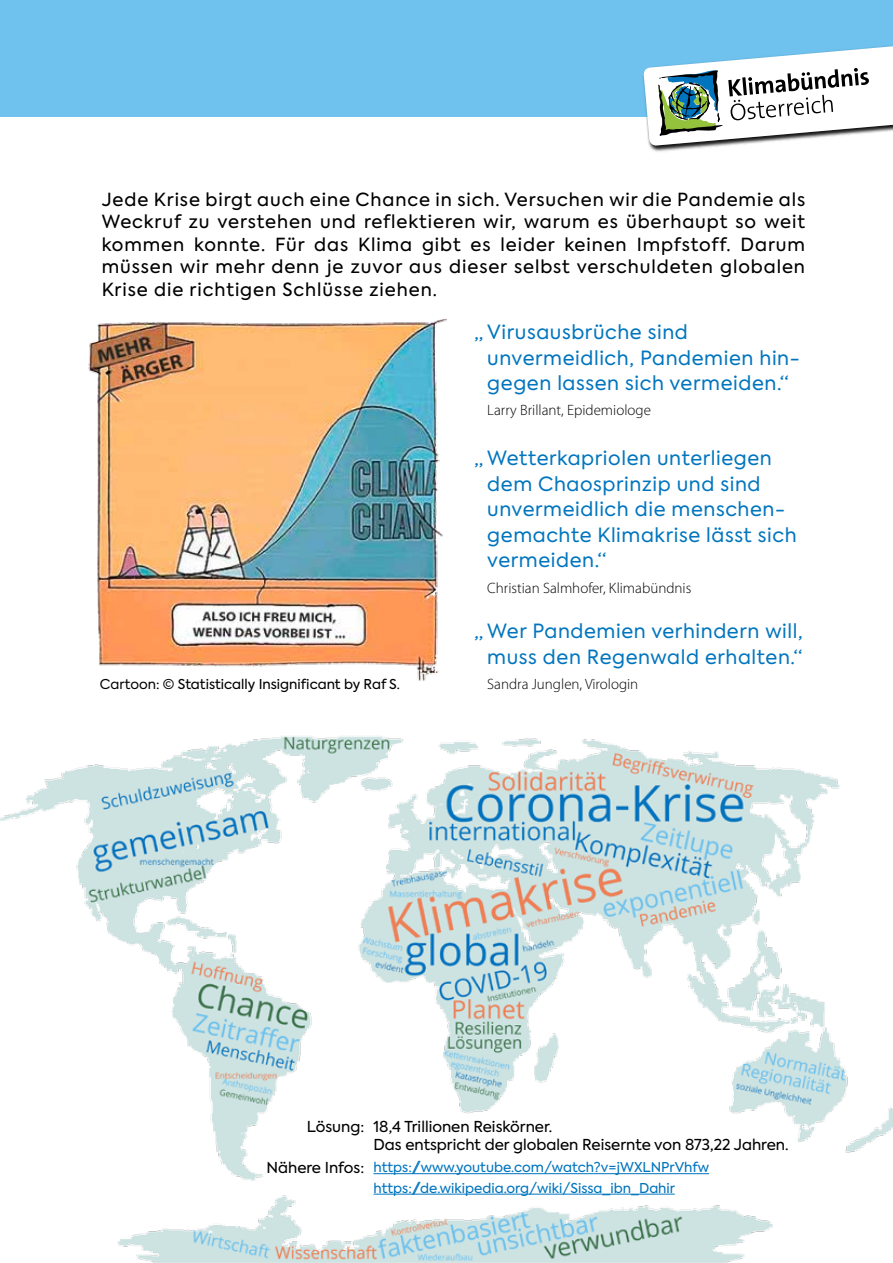
<style>
.page{position:relative;width:893px;height:1263px;background:#fff}
.page>*{position:absolute;margin:0;border:0;box-sizing:border-box;transform-origin:0 0}
.t1{font:19.5px/25.5px "Axiforma";letter-spacing:.03em;color:#0075be}
.t2{font:18px/22.5px "Axiforma";letter-spacing:.05em;color:#000;text-align:justify}
.t3{font:15px/18px "Axiforma";color:#000}
.t4{font:300 15px "Myriad Pro";color:#000}
.t5{font:13.5px/20.4px "Axiforma";color:#0075be}
.t6{font:13.5px "Axiforma";color:#000}
.s1{font-style:inherit}
</style>
<div class="page">
<img style="left:649px;top:146px;width:71px;height:6px">
<div style="left:0;top:0;width:893px;height:117px;background:#6fc2ee"></div>
<svg style="left:643px;top:46px;width:250px;height:100px"></svg>
<img style="left:88px;top:319px;width:358px;height:362px">
<img style="left:0;top:736px;width:893px;height:527px">
<hr style="left:373px;top:1173px;width:336px;height:1px;background:#0075be">
<hr style="left:373px;top:1194px;width:302px;height:1px;background:#0075be">
<p class="t2" style="left:102px;top:188px;width:705px">Jede Krise birgt auch eine Chance in sich. Versuchen wir die Pandemie als Weckruf zu verstehen und reflektieren wir, warum es überhaupt so weit kommen konnte. Für das Klima gibt es leider keinen Impfstoff. Darum müssen wir mehr denn je zuvor aus dieser selbst verschuldeten globalen Krise die richtigen Schlüsse ziehen.</p>
<p class="t1" style="left:487px;top:320px;width:314px;text-indent:-13px">„ Virusausbrüche sind unvermeidlich, Pandemien hin&shy;gegen lassen sich vermeiden.“</p>
<p class="t4" style="left:487px;top:401px;width:165px">Larry Brillant, Epidemiologe</p>
<p class="t6" style="left:100px;top:676px;width:302px"><span class="s1">Cartoon</span>: © Statistically Insignificant by Raf S.</p>
<p class="t1" style="left:487px;top:446px;width:311px;text-indent:-13px">„ Wetterkapriolen unterliegen dem Chaosprinzip und sind unvermeidlich die menschen&shy;gemachte Klimakrise lässt sich vermeiden.“</p>
<p class="t4" style="left:487px;top:578px;width:205px">Christian Salmhofer, Klimabündnis</p>
<p class="t1" style="left:475px;top:618px;width:330px;text-align:right">„ Wer Pandemien verhindern will, muss den Regenwald erhalten.“</p>
<p class="t4" style="left:487px;top:675px;width:152px">Sandra Junglen, Virologin</p>
<p class="t3" style="left:307px;top:1117px;width:59px">Lösung:</p>
<p class="t3" style="left:266px;top:1158px;width:99px">Nähere Infos:</p>
<p class="t3" style="left:373px;top:1117px;width:417px">18,4 Trillionen Reiskörner.<br>Das entspricht der globalen Reisernte von 873,22 Jahren.</p>
<p class="t5" style="left:373px;top:1157px;width:337px">https:/www.youtube.com/watch?v=jWXLNPrVhfw https:/de.wikipedia.org/wiki/Sissa_ibn_Dahir</p>
</div>
